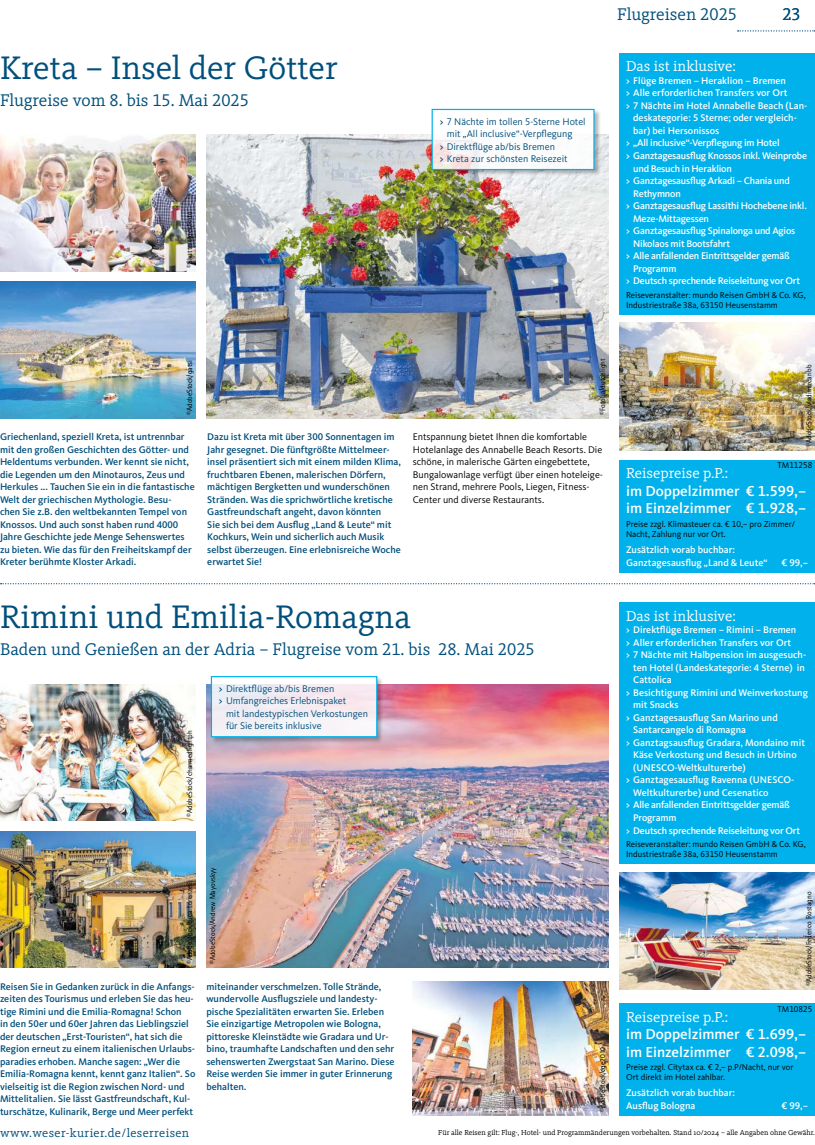
<style>
.page{position:relative;width:815px;height:1145px;background:#fff}
.page>*{position:absolute;margin:0;border:0;box-sizing:border-box;transform-origin:0 0}
.t1{font:33.75px "Kievit Slab OT";color:#004f7c}
.t2{font:17.5px "Kievit Slab OT";color:#004f7c}
.t3{font:500 15px/17.5px "Kievit OT";color:#fff}
.t4{font:15px "Kievit Slab OT";color:#fff}
.t5{font:12.5px "Kievit Slab OT";letter-spacing:.03em;color:#004f7c}
.t6{font:500 10px/12.5px "Kievit OT";color:#004f7c}
.t7{font:500 10px/12.5px "Kievit OT";letter-spacing:-.005em;color:#fff}
.t8{font:10px/12.5px "Kievit OT";color:#000}
.t9{font:10px "Kievit OT";color:#004f7c}
.t10{font:8.75px/10px "Kievit OT";color:#000}
.t11{font:7.5px "Rotis Sans Serif";color:#000}
.t12{font:7.5px "Kievit Slab OT";color:#000}
.s1{font-weight:500}
</style>
<div class="page">
<svg style="left:738px;top:30px;width:77px;height:2px"></svg>
<svg style="left:1px;top:583px;width:814px;height:1px"></svg>
<div style="left:619px;top:602px;width:196px;height:262px;background:#00b1eb"></div>
<div style="left:619px;top:1003px;width:196px;height:112px;background:#00b1eb"></div>
<img style="left:0;top:684px;width:196px;height:136px">
<img style="left:0;top:831px;width:196px;height:136px">
<img style="left:206px;top:684px;width:403px;height:283px">
<img style="left:619px;top:872px;width:196px;height:117px">
<div style="left:211px;top:676px;width:173px;height:67px;background:#000;opacity:.35"></div>
<svg style="left:213px;top:678px;width:162px;height:57px;fill:#f4eef4"></svg>
<div style="left:211px;top:676px;width:166px;height:61px;border:1px solid #00b1eb"></div>
<div style="left:619px;top:53px;width:196px;height:261px;background:#00b1eb"></div>
<img style="left:0;top:135px;width:196px;height:136px">
<img style="left:0;top:282px;width:196px;height:136px">
<img style="left:206px;top:135px;width:403px;height:283px">
<div style="left:432px;top:109px;width:169px;height:68px;background:#000;opacity:.35"></div>
<div style="left:432px;top:109px;width:162px;height:60px;background:#fff"></div>
<div style="left:432px;top:109px;width:163px;height:61px;border:1px solid #00b1eb"></div>
<div style="left:619px;top:460px;width:196px;height:112px;background:#00b1eb"></div>
<img style="left:619px;top:323px;width:196px;height:127px">
<img style="left:413px;top:981px;width:196px;height:134px">
<h1 class="t1" style="left:0;top:48px;width:339px">Kreta – Insel der Götter</h1>
<h2 class="t2" style="left:0;top:90px;width:250px">Flugreise vom 8. bis 15. Mai 2025</h2>
<p class="t11" style="left:185px;top:268px;width:58px;rotate:-90deg">©Shutterstock/Rido</p>
<p class="t9" style="left:440px;top:116px;width:147px"><span class="s1">&gt;</span> 7 Nächte im tollen 5-Sterne Hotel</p>
<p class="t9" style="left:447px;top:128px;width:127px">mit „All inclusive“-Verpflegung</p>
<p class="t9" style="left:440px;top:141px;width:117px"><span class="s1">&gt;</span> Direktflüge ab/bis Bremen</p>
<p class="t9" style="left:440px;top:153px;width:129px"><span class="s1">&gt;</span> Kreta zur schönsten Reisezeit</p>
<h2 class="t2" style="left:617px;top:5px;width:121px">Flugreisen 2025</h2>
<h2 class="t2" style="left:782px;top:5px;width:20px">23</h2>
<h3 class="t4" style="left:626px;top:58px;width:111px">Das ist inklusive:</h3>
<p class="t7" style="left:626px;top:74px;width:161px">&gt; Flüge Bremen – Heraklion – Bremen</p>
<p class="t7" style="left:626px;top:87px;width:163px">&gt; Alle erforderlichen Transfers vor Ort</p>
<p class="t7" style="left:626px;top:99px;width:183px">&gt; 7 Nächte im Hotel Annabelle Beach (Lan-</p>
<p class="t7" style="left:633px;top:112px;width:165px">deskategorie: 5 Sterne; oder vergleich-</p>
<p class="t7" style="left:633px;top:124px;width:88px">bar) bei Hersonissos</p>
<p class="t7" style="left:626px;top:137px;width:155px">&gt; „All inclusive“-Verpflegung im Hotel</p>
<p class="t7" style="left:626px;top:149px;width:183px">&gt; Ganztagesausflug Knossos inkl. Weinprobe</p>
<p class="t7" style="left:633px;top:162px;width:100px">und Besuch in Heraklion</p>
<p class="t7" style="left:626px;top:174px;width:165px">&gt; Ganztagesausflug Arkadi – Chania und</p>
<p class="t7" style="left:633px;top:187px;width:49px">Rethymnon</p>
<p class="t7" style="left:626px;top:199px;width:182px">&gt; Ganztagesausflug Lassithi Hochebene inkl.</p>
<p class="t7" style="left:633px;top:212px;width:77px">Meze-Mittagessen</p>
<p class="t7" style="left:626px;top:224px;width:171px">&gt; Ganztagesausflug Spinalonga und Agios</p>
<p class="t7" style="left:633px;top:237px;width:99px">Nikolaos mit Bootsfahrt</p>
<p class="t7" style="left:626px;top:249px;width:165px">&gt; Alle anfallenden Eintrittsgelder gemäß</p>
<p class="t7" style="left:633px;top:262px;width:45px">Programm</p>
<p class="t7" style="left:626px;top:274px;width:176px">&gt; Deutsch sprechende Reiseleitung vor Ort</p>
<p class="t10" style="left:626px;top:290px;width:181px">Reiseveranstalter: mundo Reisen GmbH &amp; Co. KG,<br>Industriestraße 38a, 63150 Heusenstamm</p>
<p class="t11" style="left:185px;top:415px;width:56px;rotate:-90deg">©AdobeStock/gatsi</p>
<p class="t6" style="left:0;top:430px;width:196px">Griechenland, speziell Kreta, ist untrennbar mit den großen Geschichten des Götter- und Heldentums verbunden. Wer kennt sie nicht, die Legenden um den Minotauros, Zeus und Herkules ... Tauchen Sie ein in die fantastische Welt der griechischen Mythologie. Besu-<br>chen Sie z.B. den weltbekannten Tempel von Knossos. Und auch sonst haben rund 4000<br>Jahre Geschichte jede Menge Sehenswertes zu bieten. Wie das für den Freiheitskampf der Kreter berühmte Kloster Arkadi.</p>
<p class="t6" style="left:207px;top:430px;width:195px">Dazu ist Kreta mit über 300 Sonnentagen im Jahr gesegnet. Die fünftgrößte Mittelmeer&shy;insel präsentiert sich mit einem milden Klima, fruchtbaren Ebenen, malerischen Dörfern, mächtigen Bergketten und wunderschönen Stränden. Was die sprichwörtliche kretische Gastfreundschaft angeht, davon könnten<br>Sie sich bei dem Ausflug „Land &amp; Leute“ mit Kochkurs, Wein und sicherlich auch Musik selbst überzeugen. Eine erlebnisreiche Woche erwartet Sie!</p>
<p class="t11" style="left:598px;top:415px;width:58px;rotate:-90deg">©Fotolia/dutchlight</p>
<p class="t11" style="left:804px;top:447px;width:84px;rotate:-90deg">©AdobeStock/vladimircaribb</p>
<p class="t8" style="left:413px;top:430px;width:192px">Entspannung bietet Ihnen die komfortable Hotelanlage des Annabelle Beach Resorts. Die schöne, in malerische Gärten eingebettete, Bungalowanlage verfügt über einen hoteleige&shy;nen Strand, mehrere Pools, Liegen, Fitness-Center und diverse Restaurants.</p>
<p class="t10" style="left:778px;top:460px;width:36px">TM11258</p>
<h3 class="t4" style="left:626px;top:465px;width:104px">Reisepreise p.P.:</h3>
<h3 class="t3" style="left:626px;top:482px;width:181px">im Doppelzimmer € 1.599,– im Einzelzimmer € 1.928,–</h3>
<p class="t10" style="left:626px;top:519px;width:170px">Preise zzgl. Klimasteuer ca. € 10,– pro Zimmer/<br>Nacht, Zahlung nur vor Ort.</p>
<p class="t7" style="left:626px;top:543px;width:143px">Zusätzlich vorab buchbar:<br>Ganztagesausflug „Land &amp; Leute“</p>
<p class="t7" style="left:781px;top:556px;width:28px">€ 99,–</p>
<h1 class="t1" style="left:0;top:597px;width:412px">Rimini und Emilia-Romagna</h1>
<h2 class="t2" style="left:0;top:639px;width:536px">Baden und Genießen an der Adria – Flugreise vom 21. bis 28. Mai 2025</h2>
<p class="t11" style="left:185px;top:816px;width:88px;rotate:-90deg">©AdobeStock/charmedlightph</p>
<p class="t9" style="left:219px;top:682px;width:117px"><span class="s1">&gt;</span> Direktflüge ab/bis Bremen</p>
<p class="t9" style="left:219px;top:695px;width:129px"><span class="s1">&gt;</span> Umfangreiches Erlebnispaket</p>
<p class="t9" style="left:226px;top:707px;width:144px">mit landestypischen Verkostungen</p>
<p class="t9" style="left:226px;top:720px;width:97px">für Sie bereits inklusive</p>
<p class="t11" style="left:185px;top:964px;width:85px;rotate:-90deg">©AdobeStock/Luca Lorenzelli</p>
<p class="t11" style="left:208px;top:964px;width:98px;rotate:-90deg">©AdobeStock/Andrew Mayovskyy</p>
<p class="t6" style="left:0;top:980px;width:197px">Reisen Sie in Gedanken zurück in die Anfangs&shy;zeiten des Tourismus und erleben Sie das heu&shy;tige Rimini und die Emilia-Romagna! Schon<br>in den 50er und 60er Jahren das Lieblingsziel der deutschen „Erst-Touristen“, hat sich die Region erneut zu einem italienischen Urlaubs&shy;paradies erhoben. Manche sagen: „Wer die Emilia-Romagna kennt, kennt ganz Italien“. So vielseitig ist die Region zwischen Nord- und Mittelitalien. Sie lässt Gastfreundschaft, Kul&shy;turschätze, Kulinarik, Berge und Meer perfekt</p>
<p class="t6" style="left:206px;top:980px;width:190px">miteinander verschmelzen. Tolle Strände, wundervolle Ausflugsziele und landesty&shy;pische Spezialitäten erwarten Sie. Erleben Sie einzigartige Metropolen wie Bologna, pittoreske Kleinstädte wie Gradara und Ur&shy;bino, traumhafte Landschaften und den sehr sehenswerten Zwergstaat San Marino. Diese Reise werden Sie immer in guter Erinnerung behalten.</p>
<p class="t11" style="left:598px;top:1112px;width:66px;rotate:-90deg">©AdobeStock/cge2010</p>
<h3 class="t4" style="left:626px;top:607px;width:111px">Das ist inklusive:</h3>
<p class="t7" style="left:626px;top:624px;width:172px">&gt; Direktflüge Bremen – Rimini – Bremen</p>
<p class="t7" style="left:626px;top:636px;width:167px">&gt; Aller erforderlichen Transfers vor Ort</p>
<p class="t7" style="left:626px;top:649px;width:182px">&gt; 7 Nächte mit Halbpension im ausgesuch-</p>
<p class="t7" style="left:633px;top:661px;width:173px">ten Hotel (Landeskategorie: 4 Sterne) in</p>
<p class="t7" style="left:633px;top:674px;width:40px">Cattolica</p>
<p class="t7" style="left:626px;top:686px;width:183px">&gt; Besichtigung Rimini und Weinverkostung</p>
<p class="t7" style="left:633px;top:699px;width:47px">mit Snacks</p>
<p class="t7" style="left:626px;top:711px;width:153px">&gt; Ganztagesausflug San Marino und</p>
<p class="t7" style="left:633px;top:724px;width:114px">Santarcangelo di Romagna</p>
<p class="t7" style="left:626px;top:736px;width:180px">&gt; Ganztagsausflug Gradara, Mondaino mit</p>
<p class="t7" style="left:633px;top:749px;width:165px">Käse Verkostung und Besuch in Urbino</p>
<p class="t7" style="left:633px;top:761px;width:114px">(UNESCO-Weltkulturerbe)</p>
<p class="t7" style="left:626px;top:774px;width:170px">&gt; Ganztagesausflug Ravenna (UNESCO-</p>
<p class="t7" style="left:633px;top:786px;width:137px">Weltkulturerbe) und Cesenatico</p>
<p class="t7" style="left:626px;top:799px;width:165px">&gt; Alle anfallenden Eintrittsgelder gemäß</p>
<p class="t7" style="left:633px;top:811px;width:45px">Programm</p>
<p class="t7" style="left:626px;top:824px;width:176px">&gt; Deutsch sprechende Reiseleitung vor Ort</p>
<p class="t10" style="left:626px;top:839px;width:181px">Reiseveranstalter: mundo Reisen GmbH &amp; Co. KG,<br>Industriestraße 38a, 63150 Heusenstamm</p>
<p class="t11" style="left:804px;top:985px;width:96px;rotate:-90deg">©AdobeStock/Federico Rostagno</p>
<p class="t10" style="left:778px;top:1003px;width:36px">TM10825</p>
<h3 class="t4" style="left:626px;top:1008px;width:104px">Reisepreise p.P.:</h3>
<h3 class="t3" style="left:626px;top:1025px;width:181px">im Doppelzimmer € 1.699,– im Einzelzimmer € 2.098,–</h3>
<p class="t10" style="left:626px;top:1062px;width:169px">Preise zzgl. Citytax ca. € 2,– p.P/Nacht, nur vor<br>Ort direkt im Hotel zahlbar.</p>
<p class="t7" style="left:626px;top:1086px;width:110px">Zusätzlich vorab buchbar:<br>Ausflug Bologna</p>
<p class="t7" style="left:781px;top:1099px;width:28px">€ 99,–</p>
<p class="t5" style="left:0;top:1125px;width:191px">www.weser-kurier.de/leserreisen</p>
<p class="t12" style="left:438px;top:1128px;width:378px">Für alle Reisen gilt: Flug-, Hotel- und Programmänderungen vorbehalten. Stand 10/2024 – alle Angaben ohne Gewähr.</p>
</div>
